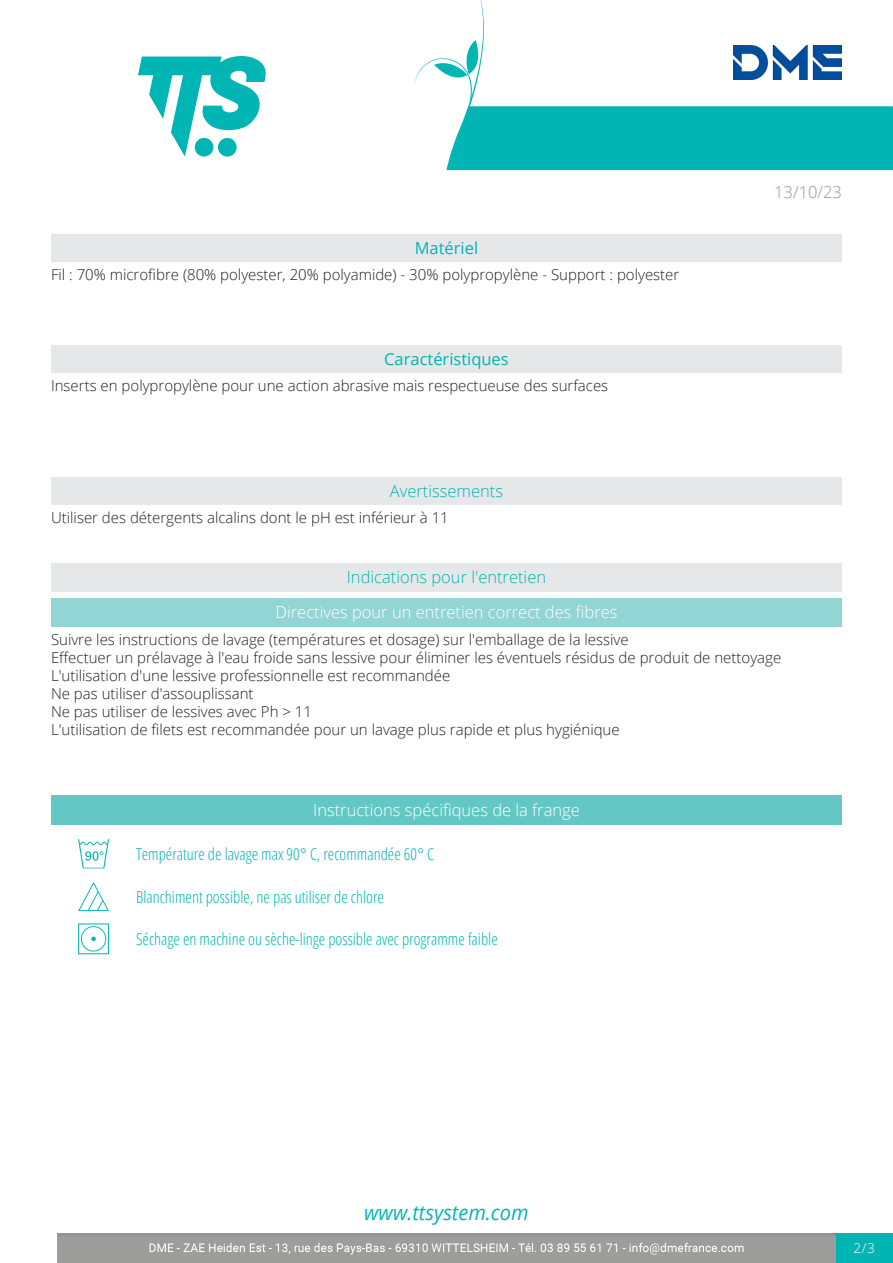
<style>
.page{position:relative;width:893px;height:1263px;background:#fff}
.page>*{position:absolute;margin:0;border:0;box-sizing:border-box;transform-origin:0 0}
.t1{font:italic 20.85px "Open Sans";color:#00b5b3;scale:.96 1}
.TestoAsciugaturaMeccanica{font:300 16.5px "Open Sans Condensed";color:#00b5b3}
.TestoTempLavaggio{font:300 16.5px "Open Sans Condensed";color:#00b5b3}
.Titolo12{font:300 16.5px "Open Sans";color:#fff}
.TestoCandeggio{font:300 16.5px "Open Sans Condensed";color:#00b5b3}
.Titolo13{font:300 16.5px "Open Sans";color:#fff}
.Titolo11{font:300 16.5px "Open Sans";color:#00b5b3}
.Titolo10{font:16.5px "Open Sans";color:#00b5b3}
.Titolo22{font:300 16.5px "Open Sans";color:#00b5b3}
.t2{font:300 16.5px "Open Sans";color:#939598}
.Titolo16{font:16.5px "Open Sans";color:#00b5b3}
.MantenimentoFibre{font:300 15px "Open Sans";color:#231f20}
.Materiale{font:300 15px "Open Sans";color:#231f20}
.CaratteristicheTecniche{font:300 15px "Open Sans";color:#231f20}
.avvertenza{font:300 15px "Open Sans";color:#231f20}
.t3{font:300 13.5px "Open Sans";color:#fff}
</style>
<div class="page">
<svg style="left:138px;top:56px;width:128px;height:101px"></svg>
<div style="left:57px;top:1233px;width:779px;height:30px;background:#9d9d9b"></div>
<div style="left:836px;top:1233px;width:57px;height:30px;background:#00b5b3"></div>
<svg style="left:415px;top:0;width:478px;height:170px"></svg>
<div style="left:51px;top:234px;width:791px;height:28px;background:#e6e7e9"></div>
<div style="left:51px;top:345px;width:791px;height:28px;background:#e6e7e9"></div>
<div style="left:51px;top:477px;width:791px;height:27px;background:#e6e7e9"></div>
<div style="left:51px;top:563px;width:791px;height:28px;background:#e6e7e9"></div>
<div style="left:51px;top:598px;width:791px;height:28px;background:#93d5d5"></div>
<div style="left:51px;top:795px;width:791px;height:30px;background:#63c7c6"></div>
<svg style="left:78px;top:839px;width:31px;height:29px"></svg>
<svg style="left:78px;top:882px;width:31px;height:29px"></svg>
<svg style="left:78px;top:923px;width:31px;height:31px"></svg>
<img style="left:149px;top:1242px;width:595px;height:13px">
<p class="Titolo16" style="left:415px;top:237px;width:65px">Matériel</p>
<p class="Materiale" style="left:51px;top:264px;width:630px">Fil : 70% microfibre (80% polyester, 20% polyamide) - 30% polypropylène - Support : polyester</p>
<p class="Titolo10" style="left:384px;top:348px;width:126px">Caractéristiques</p>
<p class="CaratteristicheTecniche" style="left:51px;top:375px;width:559px">Inserts en polypropylène pour une action abrasive mais respectueuse des surfaces</p>
<p class="Titolo22" style="left:390px;top:479px;width:115px">Avertissements</p>
<p class="avvertenza" style="left:51px;top:507px;width:399px">Utiliser des détergents alcalins dont le pH est inférieur à 11</p>
<p class="t2" style="left:774px;top:180px;width:69px">13/10/23</p>
<p class="Titolo11" style="left:347px;top:566px;width:201px">Indications pour l'entretien</p>
<p class="Titolo12" style="left:275px;top:601px;width:343px">Directives pour un entretien correct des fibres</p>
<p class="MantenimentoFibre" style="left:51px;top:629px;width:579px">Suivre les instructions de lavage (températures et dosage) sur l'emballage de la lessive</p>
<p class="MantenimentoFibre" style="left:51px;top:647px;width:732px">Effectuer un prélavage à l'eau froide sans lessive pour éliminer les éventuels résidus de produit de nettoyage</p>
<p class="MantenimentoFibre" style="left:51px;top:665px;width:401px">L'utilisation d'une lessive professionnelle est recommandée</p>
<p class="MantenimentoFibre" style="left:51px;top:683px;width:204px">Ne pas utiliser d'assouplissant</p>
<p class="MantenimentoFibre" style="left:51px;top:701px;width:262px">Ne pas utiliser de lessives avec Ph &gt; 11</p>
<p class="MantenimentoFibre" style="left:51px;top:719px;width:570px">L'utilisation de filets est recommandée pour un lavage plus rapide et plus hygiénique</p>
<p class="Titolo13" style="left:313px;top:799px;width:268px">Instructions spécifiques de la frange</p>
<p class="TestoTempLavaggio" style="left:136px;top:843px;width:300px">Température de lavage max 90° C, recommandée 60° C</p>
<p class="TestoCandeggio" style="left:136px;top:885px;width:249px">Blanchiment possible, ne pas utiliser de chlore</p>
<p class="TestoAsciugaturaMeccanica" style="left:136px;top:928px;width:363px">Séchage en machine ou sèche-linge possible avec programme faible</p>
<h1 class="t1" style="left:364px;top:1198px;width:173px">www.ttsystem.com</h1>
<p class="t3" style="left:854px;top:1239px;width:23px">2/3</p>
</div>
